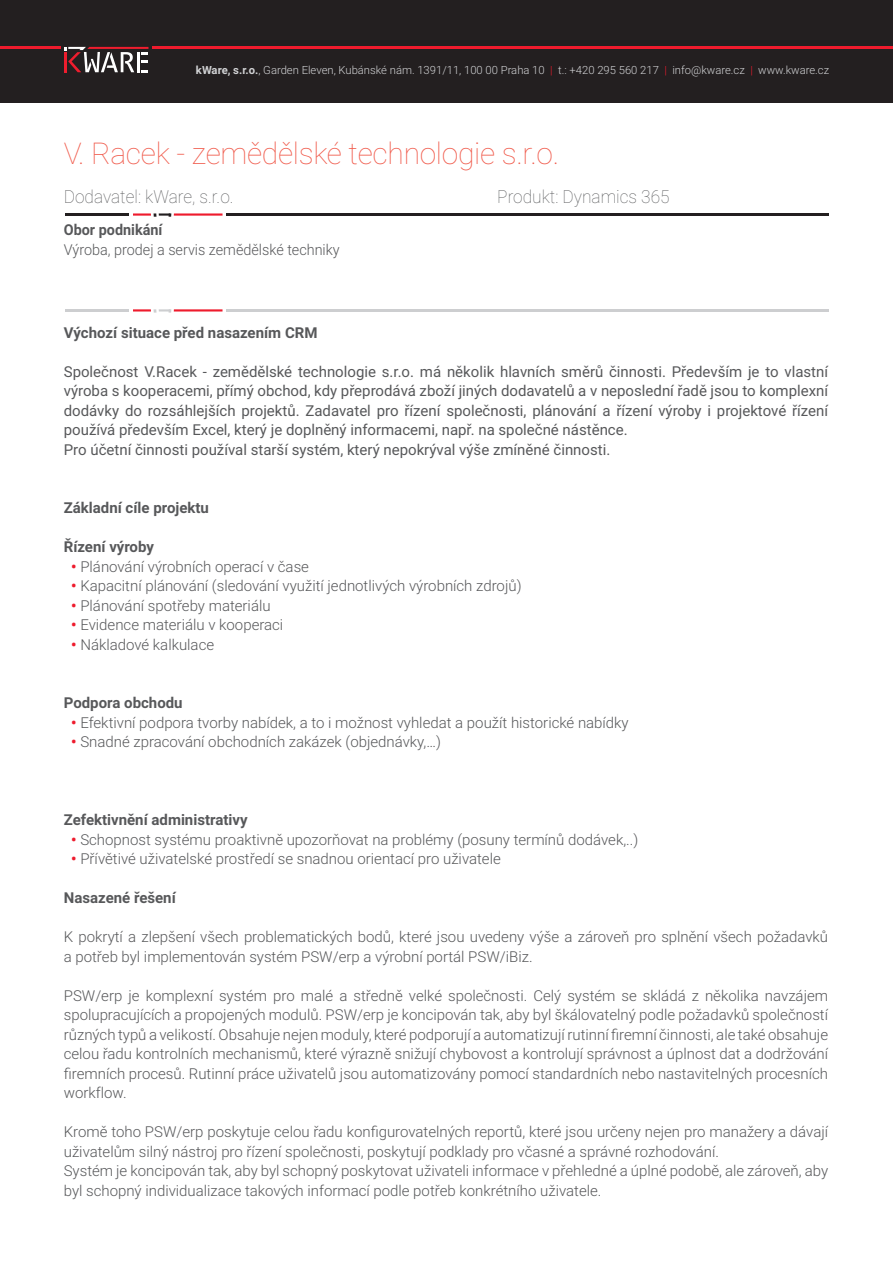
<style>
.page{position:relative;width:893px;height:1263px;background:#fff}
.page>*{position:absolute;margin:0;border:0;box-sizing:border-box;transform-origin:0 0}
.t1{font:100 30px "Roboto";letter-spacing:-.01em;color:#f0594a}
.t2{font:100 18px "Roboto";color:#57585a;scale:.96 1}
.t3{font:300 15px/19.5px "Roboto";color:#57585a}
.t4{font:15px/19.5px "Roboto";color:#57585a;text-align:justify}
.t5{font:700 15px "Roboto";color:#57585a}
.t6{font:300 15px "Roboto";color:#57585a;scale:.96 1}
.t7{font:700 15px "Roboto";color:#57585a;scale:.96 1}
.t8{font:300 11.25px "Roboto";color:#d1d2d4}
.s1{font-weight:700}
.s2{color:#ee1b2d}
.s3{font-weight:700;color:#ee1b2d}
</style>
<div class="page">
<div style="left:0;top:0;width:893px;height:102px;background:#231f20"></div>
<hr style="left:152px;top:47px;width:741px;height:2px;background:#ee1b2d">
<hr style="left:0;top:47px;width:61px;height:2px;background:#ee1b2d">
<svg style="left:64px;top:47px;width:84px;height:25px"></svg>
<hr style="left:174px;top:213px;width:49px;height:3px;background:#ee1b2d">
<hr style="left:174px;top:309px;width:49px;height:2px;background:#ee1b2d">
<svg style="left:154px;top:213px;width:17px;height:4px"></svg>
<hr style="left:133px;top:213px;width:18px;height:3px;background:#ee1b2d">
<svg style="left:133px;top:309px;width:38px;height:4px"></svg>
<hr style="left:227px;top:213px;width:602px;height:3px;background:#231f20">
<hr style="left:227px;top:309px;width:602px;height:2px;background:#cdced0">
<hr style="left:65px;top:213px;width:63px;height:3px;background:#231f20">
<hr style="left:65px;top:309px;width:63px;height:2px;background:#cdced0">
<p class="t8" style="left:196px;top:62px;width:635px"><span class="s1">kWare, s.r.o.</span>, Garden Eleven, Kubánské nám. 1391/11, 100 00 Praha 10 <span class="s2">|</span> t.: +420 295 560 217 <span class="s2">|</span> info@kware.cz <span class="s2">|</span> www.kware.cz</p>
<p class="t1" style="left:64px;top:132px;width:497px">V. Racek - zemědělské technologie s.r.o.</p>
<p class="t2" style="left:64px;top:184px;width:178px">Dodavatel: kWare, s.r.o.</p>
<p class="t2" style="left:497px;top:184px;width:181px">Produkt: Dynamics 365</p>
<p class="t7" style="left:64px;top:219px;width:104px">Obor podnikání</p>
<p class="t6" style="left:64px;top:239px;width:289px">Výroba, prodej a servis zemědělské techniky</p>
<p class="t5" style="left:64px;top:322px;width:255px">Výchozí situace před nasazením CRM</p>
<p class="t4" style="left:64px;top:361px;width:766px">Společnost V.Racek - zemědělské technologie s.r.o. má několik hlavních směrů činnosti. Především je to vlastní výroba s kooperacemi, přímý obchod, kdy přeprodává zboží jiných dodavatelů a v neposlední řadě jsou to komplexní dodávky do rozsáhlejších projektů. Zadavatel pro řízení společnosti, plánování a řízení výroby i projektové řízení používá především Excel, který je doplněný informacemi, např. na společné nástěnce.</p>
<p class="t4" style="left:64px;top:439px;width:548px">Pro účetní činnosti používal starší systém, který nepokrýval výše zmíněné činnosti.</p>
<p class="t5" style="left:64px;top:497px;width:147px">Základní cíle projektu</p>
<p class="t5" style="left:64px;top:536px;width:92px">Řízení výroby</p>
<p class="t3" style="left:71px;top:556px;width:239px"><span class="s3">•</span> Plánování výrobních operací v čase</p>
<p class="t3" style="left:71px;top:575px;width:452px"><span class="s3">•</span> Kapacitní plánování (sledování využití jednotlivých výrobních zdrojů)</p>
<p class="t3" style="left:71px;top:595px;width:201px"><span class="s3">•</span> Plánování spotřeby materiálu</p>
<p class="t3" style="left:71px;top:614px;width:214px"><span class="s3">•</span> Evidence materiálu v kooperaci</p>
<p class="t3" style="left:71px;top:634px;width:144px"><span class="s3">•</span> Nákladové kalkulace</p>
<p class="t5" style="left:64px;top:692px;width:120px">Podpora obchodu</p>
<p class="t3" style="left:71px;top:712px;width:559px"><span class="s3">•</span> Efektivní podpora tvorby nabídek, a to i možnost vyhledat a použít historické nabídky</p>
<p class="t3" style="left:71px;top:731px;width:371px"><span class="s3">•</span> Snadné zpracování obchodních zakázek (objednávky,…)</p>
<p class="t5" style="left:64px;top:809px;width:185px">Zefektivnění administrativy</p>
<p class="t3" style="left:71px;top:829px;width:568px"><span class="s3">•</span> Schopnost systému proaktivně upozorňovat na problémy (posuny termínů dodávek,..)</p>
<p class="t3" style="left:71px;top:848px;width:431px"><span class="s3">•</span> Přívětivé uživatelské prostředí se snadnou orientací pro uživatele</p>
<p class="t5" style="left:64px;top:887px;width:114px">Nasazené řešení</p>
<p class="t3" style="left:64px;top:926px;width:766px">K pokrytí a zlepšení všech problematických bodů, které jsou uvedeny výše a zároveň pro splnění všech požadavků a potřeb byl implementován systém PSW/erp a výrobní portál PSW/iBiz.</p>
<p class="t3" style="left:64px;top:985px;width:766px;text-align:justify">PSW/erp je komplexní systém pro malé a středně velké společnosti. Celý systém se skládá z několika navzájem spolupracujících a propojených modulů. PSW/erp je koncipován tak, aby byl škálovatelný podle požadavků společností různých typů a velikostí. Obsahuje nejen moduly, které podporují a automatizují rutinní firemní činnosti, ale také obsahuje celou řadu kontrolních mechanismů, které výrazně snižují chybovost a kontrolují správnost a úplnost dat a dodržování firemních procesů. Rutinní práce uživatelů jsou automatizovány pomocí standardních nebo nastavitelných procesních workflow.</p>
<p class="t3" style="left:64px;top:1121px;width:766px">Kromě toho PSW/erp poskytuje celou řadu konfigurovatelných reportů, které jsou určeny nejen pro manažery a dávají uživatelům silný nástroj pro řízení společnosti, poskytují podklady pro včasné a správné rozhodování.</p>
<p class="t3" style="left:64px;top:1160px;width:766px">Systém je koncipován tak, aby byl schopný poskytovat uživateli informace v přehledné a úplné podobě, ale zároveň, aby byl schopný individualizace takových informací podle potřeb konkrétního uživatele.</p>
</div>
